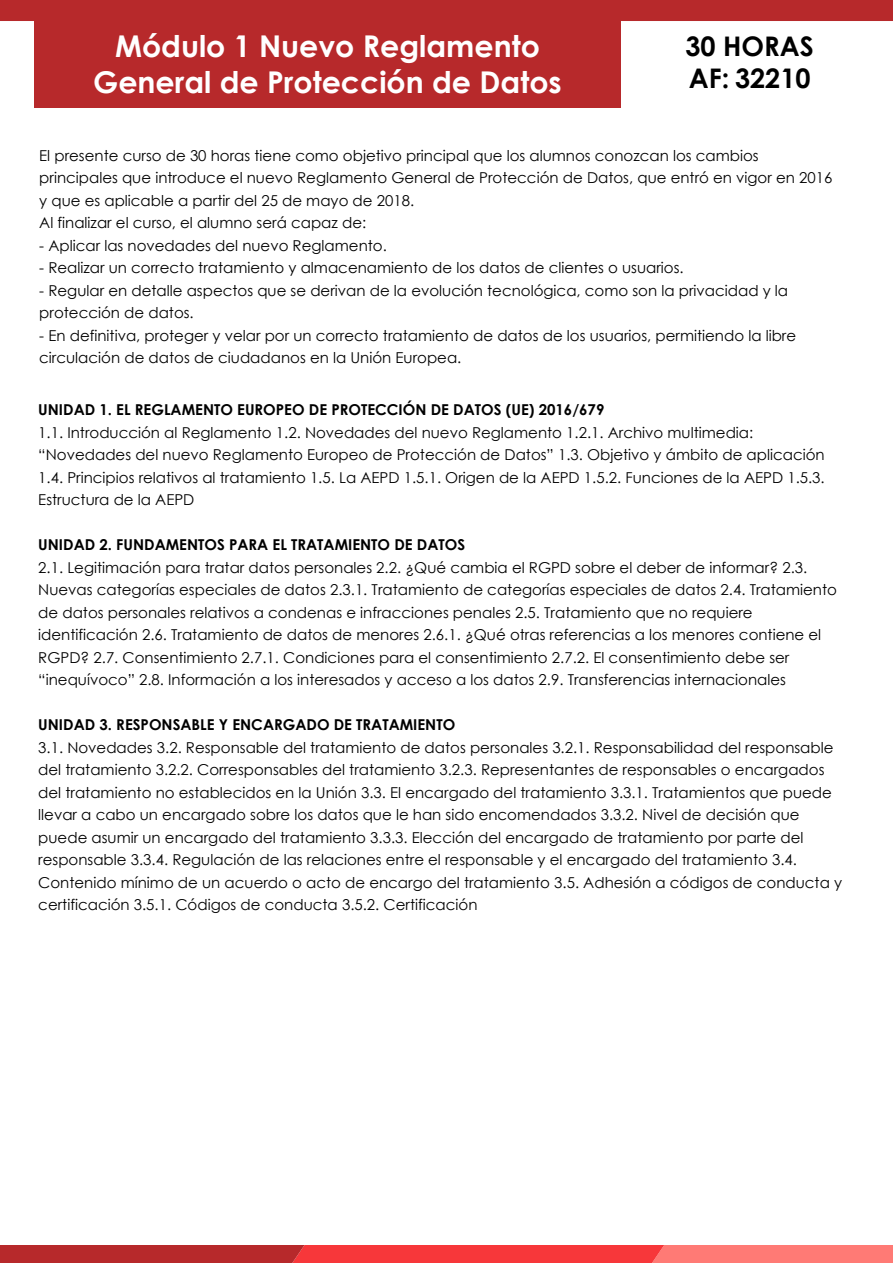
<style>
.page{position:relative;width:893px;height:1263px;background:#fff}
.page>*{position:absolute;margin:0;border:0;box-sizing:border-box;transform-origin:0 0}
.t1{font:700 30px/36px "Century Gothic";color:#fff;text-align:center}
.t2{font:700 27px/32.4px "Century Gothic";color:#000}
.t3{font:15px/22.5px "Century Gothic";color:#000}
.t4{font:700 15px "Century Gothic";color:#000}
</style>
<div class="page">
<div style="left:0;top:0;width:893px;height:21px;background:#b7292b"></div>
<div style="left:34px;top:0;width:586px;height:107px;background:#b7292b"></div>
<svg style="left:0;top:1245px;width:893px;height:18px;background:#e34444"></svg>
<h1 class="t1" style="left:93px;top:27px;width:470px">Módulo 1 Nuevo Reglamento<br>General de Protección de Datos</h1>
<h2 class="t2" style="left:685px;top:29px;width:130px">30 HORAS<br>AF: 32210</h2>
<p class="t3" style="left:39px;top:144px;width:795px">El presente curso de 30 horas tiene como objetivo principal que los alumnos conozcan los cambios principales que introduce el nuevo Reglamento General de Protección de Datos, que entró en vigor en 2016 y que es aplicable a partir del 25 de mayo de 2018.<br>Al finalizar el curso, el alumno será capaz de:</p>
<p class="t3" style="left:39px;top:234px;width:349px">- Aplicar las novedades del nuevo Reglamento.</p>
<p class="t3" style="left:39px;top:256px;width:646px">- Realizar un correcto tratamiento y almacenamiento de los datos de clientes o usuarios.</p>
<p class="t3" style="left:39px;top:279px;width:750px">- Regular en detalle aspectos que se derivan de la evolución tecnológica, como son la privacidad y la protección de datos.</p>
<p class="t3" style="left:39px;top:324px;width:758px">- En definitiva, proteger y velar por un correcto tratamiento de datos de los usuarios, permitiendo la libre circulación de datos de ciudadanos en la Unión Europea.</p>
<p class="t4" style="left:38px;top:398px;width:568px">UNIDAD 1. EL REGLAMENTO EUROPEO DE PROTECCIÓN DE DATOS (UE) 2016/679</p>
<p class="t3" style="left:38px;top:421px;width:788px">1.1. Introducción al Reglamento 1.2. Novedades del nuevo Reglamento 1.2.1. Archivo multimedia: “Novedades del nuevo Reglamento Europeo de Protección de Datos” 1.3. Objetivo y ámbito de aplicación 1.4. Principios relativos al tratamiento 1.5. La AEPD 1.5.1. Origen de la AEPD 1.5.2. Funciones de la AEPD 1.5.3.<br>Estructura de la AEPD</p>
<p class="t4" style="left:38px;top:533px;width:428px">UNIDAD 2. FUNDAMENTOS PARA EL TRATAMIENTO DE DATOS</p>
<p class="t3" style="left:38px;top:556px;width:800px">2.1. Legitimación para tratar datos personales 2.2. ¿Qué cambia el RGPD sobre el deber de informar? 2.3.<br>Nuevas categorías especiales de datos 2.3.1. Tratamiento de categorías especiales de datos 2.4. Tratamiento de datos personales relativos a condenas e infracciones penales 2.5. Tratamiento que no requiere identificación 2.6. Tratamiento de datos de menores 2.6.1. ¿Qué otras referencias a los menores contiene el RGPD? 2.7. Consentimiento 2.7.1. Condiciones para el consentimiento 2.7.2. El consentimiento debe ser “inequívoco” 2.8. Información a los interesados y acceso a los datos 2.9. Transferencias internacionales</p>
<p class="t4" style="left:38px;top:713px;width:418px">UNIDAD 3. RESPONSABLE Y ENCARGADO DE TRATAMIENTO</p>
<p class="t3" style="left:38px;top:736px;width:805px">3.1. Novedades 3.2. Responsable del tratamiento de datos personales 3.2.1. Responsabilidad del responsable del tratamiento 3.2.2. Corresponsables del tratamiento 3.2.3. Representantes de responsables o encargados del tratamiento no establecidos en la Unión 3.3. El encargado del tratamiento 3.3.1. Tratamientos que puede llevar a cabo un encargado sobre los datos que le han sido encomendados 3.3.2. Nivel de decisión que puede asumir un encargado del tratamiento 3.3.3. Elección del encargado de tratamiento por parte del responsable 3.3.4. Regulación de las relaciones entre el responsable y el encargado del tratamiento 3.4.<br>Contenido mínimo de un acuerdo o acto de encargo del tratamiento 3.5. Adhesión a códigos de conducta y certificación 3.5.1. Códigos de conducta 3.5.2. Certificación</p>
</div>
